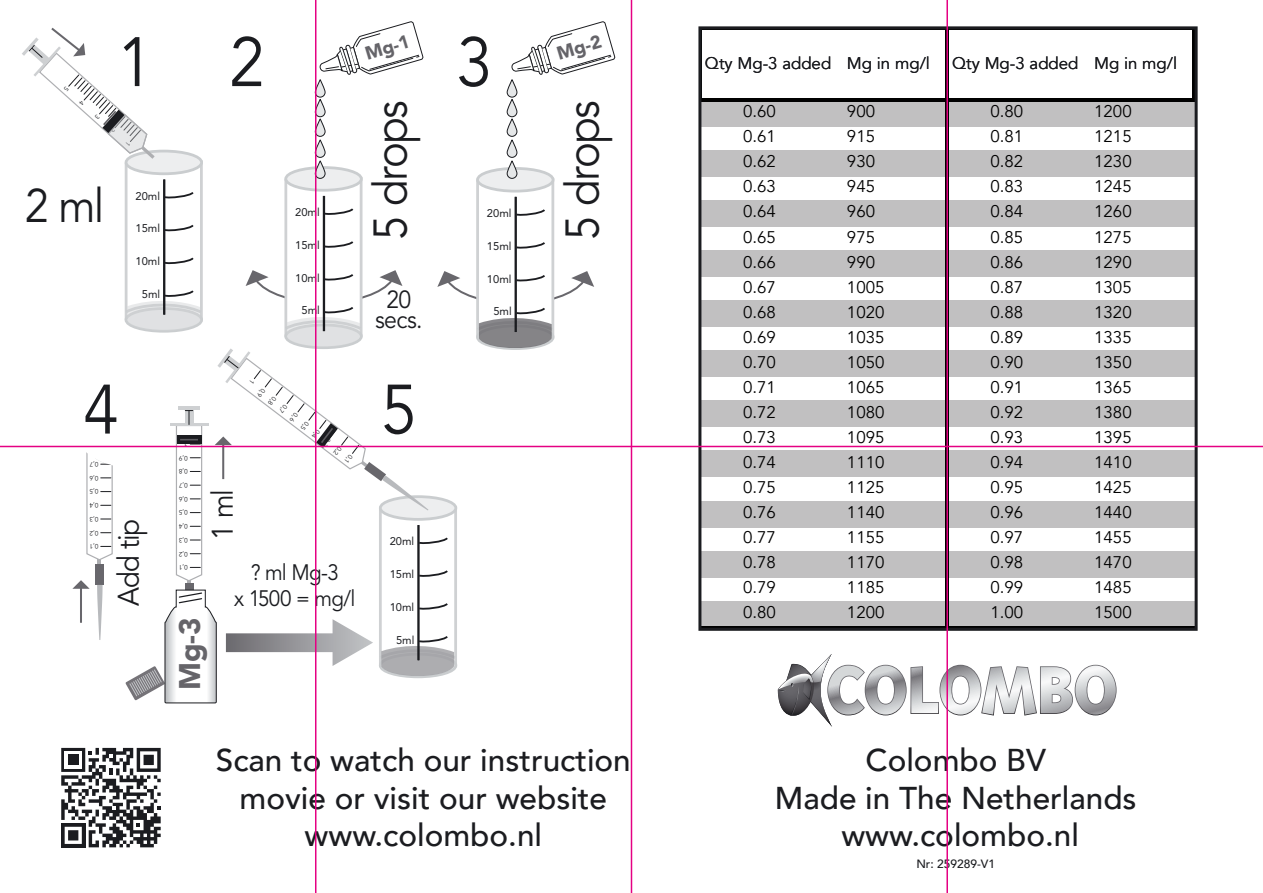
<style>
.page{position:relative;width:1263px;height:893px;background:#fff}
.page>*{position:absolute;margin:0;border:0;box-sizing:border-box;transform-origin:0 0}
.t1{font:69.15px "Avenir LT Std";color:#1b1c20;scale:.93 1}
.t2{font:46.95px "Avenir LT Std";letter-spacing:-.035em;color:#1b1c20;scale:.93 1}
.t3{font:500 31.5px/37.8px "Avenir";color:#1b1c20;text-align:center}
.t4{font:29.7px "Avenir LT Std";letter-spacing:-.035em;color:#1b1c20;scale:.93 1}
.t5{font:900 29.7px "Avenir LT Std";color:#656469}
.t6{font:24.75px/19.8px "Avenir LT Std";letter-spacing:-.03em;color:#1b1c20;text-align:center;scale:.93 1}
.t7{font:22.2px/26.7px "Avenir LT Std";letter-spacing:-.035em;color:#1b1c20;text-align:center;scale:.93 1}
.t8{font:900 18.45px "Avenir LT Std";color:#656469}
.t9{font:16.8px "Avenir";color:#010101}
.t10{font:16.8px "Avenir";color:#1b1c20}
.t11{font:500 12px "Avenir";color:#1b1c20}
.t12{font:11.1px "Avenir LT Std";color:#1b1c20}
.t13{font:6.45px/13.6px "Avenir LT Std";color:#1b1c20;text-align:justify}
</style>
<div class="page">
<div style="left:702px;top:100px;width:494px;height:26px;background:#c1c0c1"></div>
<div style="left:702px;top:150px;width:494px;height:27px;background:#c1c0c1"></div>
<div style="left:702px;top:200px;width:494px;height:27px;background:#c1c0c1"></div>
<div style="left:702px;top:250px;width:494px;height:27px;background:#c1c0c1"></div>
<div style="left:702px;top:300px;width:494px;height:27px;background:#c1c0c1"></div>
<div style="left:702px;top:350px;width:494px;height:27px;background:#c1c0c1"></div>
<div style="left:702px;top:400px;width:494px;height:27px;background:#c1c0c1"></div>
<div style="left:702px;top:451px;width:494px;height:26px;background:#c1c0c1"></div>
<div style="left:702px;top:501px;width:494px;height:26px;background:#c1c0c1"></div>
<div style="left:702px;top:551px;width:494px;height:26px;background:#c1c0c1"></div>
<div style="left:702px;top:601px;width:494px;height:28px;background:#c1c0c1"></div>
<hr style="left:945px;top:30px;width:4px;height:596px;background:#010101">
<hr style="left:700px;top:98px;width:496px;height:3px;background:#010101">
<hr style="left:700px;top:626px;width:496px;height:3px;background:#010101">
<div style="left:698px;top:26px;width:499px;height:605px;border:3px solid #1b1c20"></div>
<svg style="left:61px;top:748px;width:100px;height:99px"></svg>
<svg style="left:778px;top:654px;width:338px;height:73px"></svg>
<hr style="left:315px;top:0;width:1px;height:893px;background:#e50083">
<hr style="left:631px;top:0;width:1px;height:893px;background:#e50083">
<hr style="left:946px;top:0;width:2px;height:893px;background:#e50083">
<hr style="left:0;top:446px;width:1263px;height:1px;background:#e50083">
<svg style="left:22px;top:21px;width:593px;height:682px"></svg>
<h2 class="t2" style="left:25px;top:179px;width:87px">2 ml</h2>
<p class="t8" style="left:362px;top:43px;width:47px;rotate:-17deg">Mg-1</p>
<h1 class="t1" style="left:117px;top:22px;width:160px">1 2</h1>
<h1 class="t1" style="left:457px;top:22px;width:40px">3</h1>
<p class="t12" style="left:135px;top:189px;width:26px">20ml</p>
<p class="t12" style="left:135px;top:222px;width:26px">15ml</p>
<p class="t12" style="left:135px;top:255px;width:26px">10ml</p>
<p class="t12" style="left:142px;top:288px;width:20px">5ml</p>
<p class="t12" style="left:295px;top:206px;width:26px">20ml</p>
<p class="t12" style="left:295px;top:238px;width:26px">15ml</p>
<p class="t12" style="left:295px;top:271px;width:26px">10ml</p>
<p class="t12" style="left:302px;top:304px;width:20px">5ml</p>
<h2 class="t2" style="left:364px;top:240px;width:152px;rotate:-90deg">5 drops</h2>
<h3 class="t6" style="left:375px;top:291px;width:53px">20 secs.</h3>
<p class="t12" style="left:487px;top:207px;width:26px">20ml</p>
<p class="t12" style="left:487px;top:239px;width:26px">15ml</p>
<p class="t12" style="left:487px;top:272px;width:26px">10ml</p>
<p class="t12" style="left:493px;top:305px;width:20px">5ml</p>
<p class="t13" style="left:357px;top:459px;width:11px;rotate:127deg">0,1<br>0,2<br>0,3<br>0,4<br>0,5<br>0,6<br>0,7<br>0,8<br>0,9<br>1</p>
<h1 class="t1" style="left:83px;top:370px;width:40px">4</h1>
<h1 class="t1" style="left:381px;top:370px;width:40px">5</h1>
<p class="t13" style="left:98px;top:430px;width:5px;rotate:-180deg">1</p>
<p class="t13" style="left:188px;top:574px;width:10px;rotate:-180deg">0,1<br>0,2<br>0,3<br>0,4<br>0,5<br>0,6<br>0,7<br>0,8<br>0,9<br>1</p>
<p class="t13" style="left:98px;top:553px;width:10px;rotate:-180deg">0,1<br>0,2<br>0,3<br>0,4<br>0,5<br>0,6<br>0,7</p>
<h3 class="t4" style="left:205px;top:540px;width:56px;rotate:-90deg">1 ml</h3>
<h3 class="t4" style="left:112px;top:606px;width:96px;rotate:-90deg">Add tip</h3>
<p class="t12" style="left:390px;top:535px;width:26px">20ml</p>
<p class="t12" style="left:390px;top:568px;width:26px">15ml</p>
<p class="t12" style="left:390px;top:600px;width:26px">10ml</p>
<p class="t12" style="left:396px;top:633px;width:20px">5ml</p>
<h3 class="t7" style="left:234px;top:559px;width:132px">? ml Mg-3<br>x 1500 = mg/l</h3>
<h3 class="t5" style="left:172px;top:690px;width:74px;rotate:-90deg">Mg-3</h3>
<p class="t8" style="left:554px;top:43px;width:47px;rotate:-17deg">Mg-2</p>
<h2 class="t2" style="left:555px;top:240px;width:152px;rotate:-90deg">5 drops</h2>
<h3 class="t3" style="left:216px;top:739px;width:416px">Scan to watch our instruction movie or visit our website www.colombo.nl</h3>
<p class="t10" style="left:705px;top:53px;width:226px">Qty Mg-3 added Mg in mg/l</p>
<p class="t10" style="left:952px;top:53px;width:226px">Qty Mg-3 added Mg in mg/l</p>
<p class="t9" style="left:743px;top:101px;width:34px">0.60</p>
<p class="t9" style="left:847px;top:101px;width:30px">900</p>
<p class="t9" style="left:990px;top:101px;width:34px">0.80</p>
<p class="t9" style="left:1094px;top:101px;width:39px">1200</p>
<p class="t9" style="left:743px;top:127px;width:34px">0.61</p>
<p class="t9" style="left:847px;top:127px;width:30px">915</p>
<p class="t9" style="left:990px;top:127px;width:34px">0.81</p>
<p class="t9" style="left:1094px;top:127px;width:39px">1215</p>
<p class="t9" style="left:743px;top:152px;width:34px">0.62</p>
<p class="t9" style="left:847px;top:152px;width:30px">930</p>
<p class="t9" style="left:990px;top:152px;width:34px">0.82</p>
<p class="t9" style="left:1094px;top:152px;width:39px">1230</p>
<p class="t9" style="left:743px;top:177px;width:34px">0.63</p>
<p class="t9" style="left:847px;top:177px;width:30px">945</p>
<p class="t9" style="left:990px;top:177px;width:34px">0.83</p>
<p class="t9" style="left:1094px;top:177px;width:39px">1245</p>
<p class="t9" style="left:743px;top:202px;width:34px">0.64</p>
<p class="t9" style="left:847px;top:202px;width:30px">960</p>
<p class="t9" style="left:990px;top:202px;width:34px">0.84</p>
<p class="t9" style="left:1094px;top:202px;width:39px">1260</p>
<p class="t9" style="left:743px;top:227px;width:34px">0.65</p>
<p class="t9" style="left:847px;top:227px;width:30px">975</p>
<p class="t9" style="left:990px;top:227px;width:34px">0.85</p>
<p class="t9" style="left:1094px;top:227px;width:39px">1275</p>
<p class="t9" style="left:743px;top:252px;width:34px">0.66</p>
<p class="t9" style="left:847px;top:252px;width:30px">990</p>
<p class="t9" style="left:990px;top:252px;width:34px">0.86</p>
<p class="t9" style="left:1094px;top:252px;width:39px">1290</p>
<p class="t9" style="left:743px;top:277px;width:34px">0.67</p>
<p class="t9" style="left:847px;top:277px;width:39px">1005</p>
<p class="t9" style="left:990px;top:277px;width:34px">0.87</p>
<p class="t9" style="left:1094px;top:277px;width:39px">1305</p>
<p class="t9" style="left:743px;top:302px;width:34px">0.68</p>
<p class="t9" style="left:847px;top:302px;width:39px">1020</p>
<p class="t9" style="left:990px;top:302px;width:34px">0.88</p>
<p class="t9" style="left:1094px;top:302px;width:39px">1320</p>
<p class="t9" style="left:743px;top:327px;width:34px">0.69</p>
<p class="t9" style="left:847px;top:327px;width:39px">1035</p>
<p class="t9" style="left:990px;top:327px;width:34px">0.89</p>
<p class="t9" style="left:1094px;top:327px;width:39px">1335</p>
<p class="t9" style="left:743px;top:352px;width:34px">0.70</p>
<p class="t9" style="left:847px;top:352px;width:39px">1050</p>
<p class="t9" style="left:990px;top:352px;width:34px">0.90</p>
<p class="t9" style="left:1094px;top:352px;width:39px">1350</p>
<p class="t9" style="left:743px;top:377px;width:34px">0.71</p>
<p class="t9" style="left:847px;top:377px;width:39px">1065</p>
<p class="t9" style="left:990px;top:377px;width:34px">0.91</p>
<p class="t9" style="left:1094px;top:377px;width:39px">1365</p>
<p class="t9" style="left:743px;top:402px;width:34px">0.72</p>
<p class="t9" style="left:847px;top:402px;width:39px">1080</p>
<p class="t9" style="left:990px;top:402px;width:34px">0.92</p>
<p class="t9" style="left:1094px;top:402px;width:39px">1380</p>
<p class="t9" style="left:743px;top:427px;width:34px">0.73</p>
<p class="t9" style="left:847px;top:427px;width:39px">1095</p>
<p class="t9" style="left:990px;top:427px;width:34px">0.93</p>
<p class="t9" style="left:1094px;top:427px;width:39px">1395</p>
<p class="t9" style="left:743px;top:452px;width:34px">0.74</p>
<p class="t9" style="left:847px;top:452px;width:39px">1110</p>
<p class="t9" style="left:990px;top:452px;width:34px">0.94</p>
<p class="t9" style="left:1094px;top:452px;width:39px">1410</p>
<p class="t9" style="left:743px;top:477px;width:34px">0.75</p>
<p class="t9" style="left:847px;top:477px;width:39px">1125</p>
<p class="t9" style="left:990px;top:477px;width:34px">0.95</p>
<p class="t9" style="left:1094px;top:477px;width:39px">1425</p>
<p class="t9" style="left:743px;top:502px;width:34px">0.76</p>
<p class="t9" style="left:847px;top:502px;width:39px">1140</p>
<p class="t9" style="left:990px;top:502px;width:34px">0.96</p>
<p class="t9" style="left:1094px;top:502px;width:39px">1440</p>
<p class="t9" style="left:743px;top:527px;width:34px">0.77</p>
<p class="t9" style="left:847px;top:527px;width:39px">1155</p>
<p class="t9" style="left:990px;top:527px;width:34px">0.97</p>
<p class="t9" style="left:1094px;top:527px;width:39px">1455</p>
<p class="t9" style="left:743px;top:552px;width:34px">0.78</p>
<p class="t9" style="left:847px;top:552px;width:39px">1170</p>
<p class="t9" style="left:990px;top:552px;width:34px">0.98</p>
<p class="t9" style="left:1094px;top:552px;width:39px">1470</p>
<p class="t9" style="left:743px;top:578px;width:34px">0.79</p>
<p class="t9" style="left:847px;top:578px;width:39px">1185</p>
<p class="t9" style="left:990px;top:578px;width:34px">0.99</p>
<p class="t9" style="left:1094px;top:578px;width:39px">1485</p>
<p class="t9" style="left:743px;top:603px;width:34px">0.80</p>
<p class="t9" style="left:847px;top:603px;width:39px">1200</p>
<p class="t9" style="left:990px;top:603px;width:34px">1.00</p>
<p class="t9" style="left:1094px;top:603px;width:39px">1500</p>
<h3 class="t3" style="left:775px;top:739px;width:363px">Colombo BV<br>Made in The Netherlands www.colombo.nl</h3>
<p class="t11" style="left:916px;top:854px;width:80px">Nr: 259289-V1</p>
</div>
